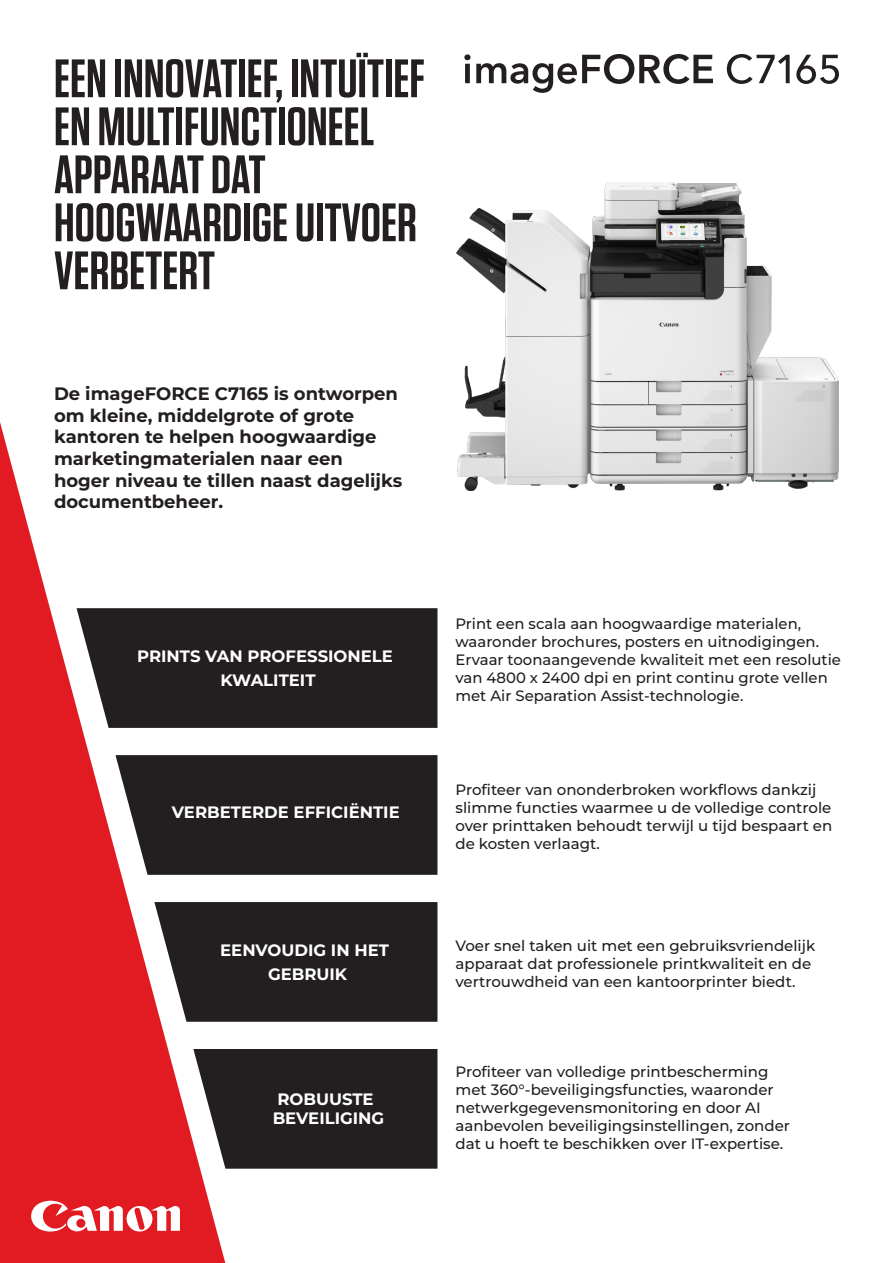
<style>
.page{position:relative;width:893px;height:1263px;background:#fff}
.page>*{position:absolute;margin:0;border:0;box-sizing:border-box;transform-origin:0 0}
.t1{font:600 54px/48px "Tungsten";color:#231f20}
.t2{font:700 18px/21.6px "Montserrat";color:#231f20}
.t3{font:700 16.5px/24px "Montserrat";color:#fff;text-align:center}
.t4{font:500 15px/18px "Montserrat";color:#231f20}
</style>
<div class="page">
<svg style="left:0;top:422px;width:225px;height:841px;fill:#e21a21"></svg>
<svg style="left:31px;top:1201px;width:149px;height:30px"></svg>
<img style="left:456px;top:182px;width:382px;height:308px">
<svg style="left:193px;top:1049px;width:245px;height:120px;background:#343031"></svg>
<svg style="left:154px;top:902px;width:284px;height:120px;background:#312c2d"></svg>
<svg style="left:115px;top:755px;width:323px;height:120px;background:#2f2a2b"></svg>
<div style="left:77px;top:608px;width:361px;height:120px;background:#231f20"></div>
<svg style="left:464px;top:54px;width:249px;height:39px"></svg>
<svg style="left:727px;top:54px;width:63px;height:30px"></svg>
<svg style="left:796px;top:55px;width:43px;height:29px"></svg>
<p class="t1" style="left:54px;top:56px;width:372px">EEN INNOVATIEF, INTUÏTIEF<br>EN MULTIFUNCTIONEEL<br>APPARAAT DAT<br>HOOGWAARDIGE UITVOER<br>VERBETERT</p>
<p class="t2" style="left:54px;top:382px;width:350px">De imageFORCE C7165 is ontworpen om kleine, middelgrote of grote kantoren te helpen hoogwaardige marketingmaterialen naar een hoger niveau te tillen naast dagelijks documentbeheer.</p>
<p class="t3" style="left:137px;top:643px;width:257px">PRINTS VAN PROFESSIONELE<br>KWALITEIT</p>
<p class="t3" style="left:172px;top:799px;width:229px">VERBETERDE EFFICIËNTIE</p>
<p class="t3" style="left:220px;top:937px;width:170px">EENVOUDIG IN HET<br>GEBRUIK</p>
<p class="t3" style="left:273px;top:1088px;width:113px;line-height:19.8px;text-align:left">ROBUUSTE<br>BEVEILIGING</p>
<p class="t4" style="left:455px;top:614px;width:387px">Print een scala aan hoogwaardige materialen, waaronder brochures, posters en uitnodigingen.<br>Ervaar toonaangevende kwaliteit met een resolutie van 4800 x 2400 dpi en print continu grote vellen met Air Separation Assist-technologie.</p>
<p class="t4" style="left:455px;top:780px;width:378px">Profiteer van ononderbroken workflows dankzij slimme functies waarmee u de volledige controle over printtaken behoudt terwijl u tijd bespaart en de kosten verlaagt.</p>
<p class="t4" style="left:455px;top:936px;width:361px">Voer snel taken uit met een gebruiksvriendelijk apparaat dat professionele printkwaliteit en de vertrouwdheid van een kantoorprinter biedt.</p>
<p class="t4" style="left:455px;top:1062px;width:336px">Profiteer van volledige printbescherming met 360°-beveiligingsfuncties, waaronder netwerkgegevensmonitoring en door AI aanbevolen beveiligingsinstellingen, zonder dat u hoeft te beschikken over IT-expertise.</p>
</div>
